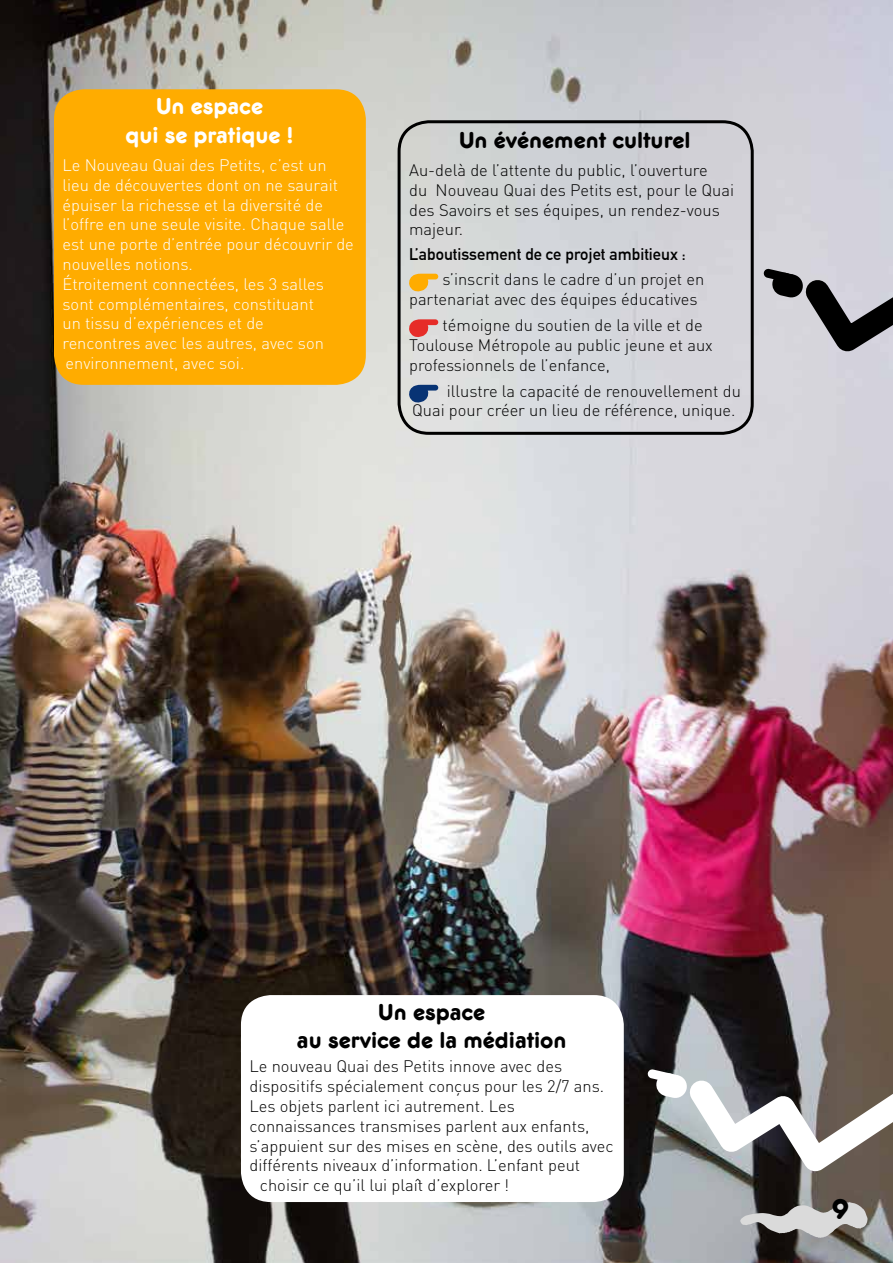
<style>
.page{position:relative;width:893px;height:1263px;background:#fff}
.page>*{position:absolute;margin:0;border:0;box-sizing:border-box;transform-origin:0 0}
.t1{font:500 30px "Frankfurter Com";color:#000}
.t2{font:500 24px/28.8px "Frankfurter Com";color:#000;text-align:center}
.t3{font:500 24px/28.8px "Frankfurter Com";color:#fff;text-align:center}
.t4{font:300 16.5px/19.8px "DIN";color:#000}
.t5{font:300 16.5px/19.8px "DIN";color:#fff}
.t6{font:700 16.5px "DIN Alternate";color:#000}
</style>
<div class="page">
<img style="left:0;top:0;width:893px;height:1263px">
<svg style="left:408px;top:274px;width:30px;height:18px"></svg>
<svg style="left:408px;top:319px;width:30px;height:18px"></svg>
<svg style="left:408px;top:385px;width:30px;height:18px"></svg>
<div style="left:398px;top:120px;width:356px;height:315px;border:3px solid #000;border-radius:30px"></div>
<div style="left:54px;top:89px;width:312px;height:296px;background:#ffac00;border-radius:30px"></div>
<svg style="left:763px;top:227px;width:130px;height:165px"></svg>
<div style="left:241px;top:995px;width:383px;height:207px;background:#fff;border-radius:30px"></div>
<svg style="left:647px;top:1027px;width:246px;height:165px"></svg>
<svg style="left:740px;top:1202px;width:128px;height:36px"></svg>
<h2 class="t3" style="left:125px;top:92px;width:170px">Un espace<br>qui se pratique !</h2>
<p class="t5" style="left:63px;top:155px;width:293px">Le Nouveau Quai des Petits, c’est un lieu de découvertes dont on ne saurait épuiser la richesse et la diversité de l’offre en une seule visite. Chaque salle est une porte d’entrée pour découvrir de nouvelles notions.<br>Étroitement connectées, les 3 salles sont complémentaires, constituant<br>un tissu d’expériences et de<br>rencontres avec les autres, avec son environnement, avec soi.</p>
<h2 class="t2" style="left:459px;top:126px;width:233px">Un événement culturel</h2>
<p class="t4" style="left:409px;top:160px;width:327px">Au-delà de l’attente du public, l’ouverture<br>du Nouveau Quai des Petits est, pour le Quai des Savoirs et ses équipes, un rendez-vous majeur.</p>
<p class="t6" style="left:409px;top:241px;width:278px">L’aboutissement de ce projet ambitieux :</p>
<p class="t4" style="left:409px;top:269px;width:297px;text-indent:33px">s’inscrit dans le cadre d’un projet en partenariat avec des équipes éducatives</p>
<p class="t4" style="left:409px;top:315px;width:305px;text-indent:33px">témoigne du soutien de la ville et de<br>Toulouse Métropole au public jeune et aux professionnels de l’enfance,</p>
<p class="t4" style="left:412px;top:380px;width:330px;text-indent:35px">illustre la capacité de renouvellement du<br>Quai pour créer un lieu de référence, unique.</p>
<h2 class="t2" style="left:297px;top:998px;width:271px">Un espace<br>au service de la médiation</h2>
<p class="t4" style="left:249px;top:1056px;width:314px">Le nouveau Quai des Petits innove avec des</p>
<p class="t4" style="left:249px;top:1076px;width:356px">dispositifs spécialement conçus pour les 2/7 ans.</p>
<p class="t4" style="left:249px;top:1096px;width:267px">Les objets parlent ici autrement. Les</p>
<p class="t4" style="left:249px;top:1116px;width:341px">connaissances transmises parlent aux enfants,</p>
<p class="t4" style="left:249px;top:1136px;width:366px">s’appuient sur des mises en scène, des outils avec</p>
<p class="t4" style="left:249px;top:1155px;width:332px">différents niveaux d’information. L’enfant peut</p>
<p class="t4" style="left:260px;top:1175px;width:251px">choisir ce qu’il lui plaît d’explorer !</p>
<h1 class="t1" style="left:832px;top:1192px;width:19px">9</h1>
</div>
